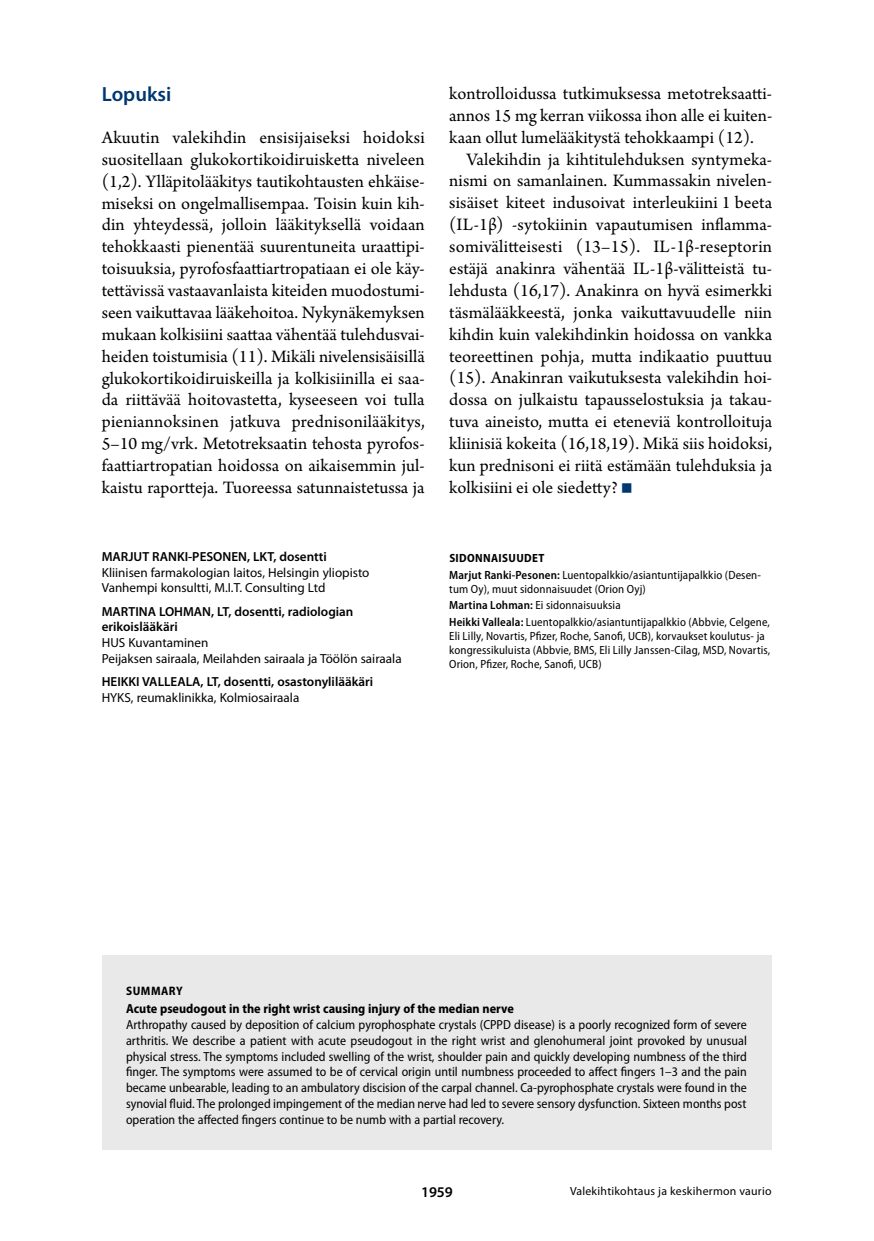
<style>
.page{position:relative;width:874px;height:1241px;background:#fff}
.page>*{position:absolute;margin:0;border:0;box-sizing:border-box;transform-origin:0 0}
.t1{font:42px "Arno Pro";color:#003770}
.t2{font:600 20.65px "Myriad Pro";color:#003770}
.t3{font:18.38px/21.9px "Arno Pro";color:#000;text-align:justify}
.t4{font:600 14.88px "Myriad Pro";color:#000}
.t5{font:semi-condensed 13.12px/15.8px "Myriad Pro";color:#000;text-align:justify}
.t6{font:13.12px/15.8px "Myriad Pro";color:#000}
.t7{font:600 13.12px/15.8px "Myriad Pro";color:#000}
.t8{font:700 semi-condensed 13.12px "Myriad Pro";color:#000}
.t9{font:700 semi-condensed 12.25px "Myriad Pro";letter-spacing:.04em;color:#000}
.t10{font:semi-condensed 11.9px/16.4px "Myriad Pro";letter-spacing:.01em;color:#000}
.t11{font:11.9px "Myriad Pro";letter-spacing:.02em;color:#000}
.s1{font-weight:700}
.s2{font-weight:600}
</style>
<div class="page">
<div style="left:102px;top:955px;width:669px;height:194px;background:#e9e9e9"></div>
<p class="t2" style="left:102px;top:81px;width:71px">Lopuksi</p>
<p class="t3" style="left:102px;top:127px;width:324px">Akuutin valekihdin ensisijaiseksi hoidoksi suositellaan glukokortikoidiruisketta niveleen (1,2). Ylläpitolääkitys tautikohtausten ehkäise&shy;miseksi on ongelmallisempaa. Toisin kuin kih&shy;din yhteydessä, jolloin lääkityksellä voidaan tehokkaasti pienentää suurentuneita uraattipi&shy;toisuuksia, pyrofosfaattiartropatiaan ei ole käy&shy;tettävissä vastaavanlaista kiteiden muodostumi&shy;seen vaikuttavaa lääkehoitoa. Nykynäkemyksen mukaan kolkisiini saattaa vähentää tulehdusvai&shy;heiden toistumisia (11). Mikäli nivelensisäisillä glukokortikoidiruiskeilla ja kolkisiinilla ei saa&shy;da riittävää hoitovastetta, kyseeseen voi tulla pieniannoksinen jatkuva prednisonilääkitys, 5–10 mg/vrk. Metotreksaatin tehosta pyrofos&shy;faattiartropatian hoidossa on aikaisemmin jul&shy;kaistu raportteja. Tuoreessa satunnaistetussa ja</p>
<p class="t7" style="left:102px;top:548px;width:226px">MARJUT RANKI-PESONEN, LKT, dosentti</p>
<p class="t6" style="left:102px;top:564px;width:269px">Kliinisen farmakologian laitos, Helsingin yliopisto<br>Vanhempi konsultti, M.I.T. Consulting Ltd</p>
<p class="t7" style="left:102px;top:603px;width:253px">MARTINA LOHMAN, LT, dosentti, radiologian erikoislääkäri</p>
<p class="t6" style="left:102px;top:634px;width:301px">HUS Kuvantaminen<br>Peijaksen sairaala, Meilahden sairaala ja Töölön sairaala</p>
<p class="t7" style="left:102px;top:673px;width:273px">HEIKKI VALLEALA, LT, dosentti, osastonylilääkäri</p>
<p class="t6" style="left:102px;top:689px;width:199px">HYKS, reumaklinikka, Kolmiosairaala</p>
<p class="t3" style="left:449px;top:83px;width:324px">kontrolloidussa tutkimuksessa metotreksaatti-</p>
<p class="t3" style="left:449px;top:105px;width:324px">annos 15 mg kerran viikossa ihon alle ei kuiten-</p>
<p class="t3" style="left:449px;top:127px;width:306px">kaan ollut lumelääkitystä tehokkaampi (12).</p>
<p class="t3" style="left:466px;top:149px;width:307px">Valekihdin ja kihtitulehduksen syntymeka-</p>
<p class="t3" style="left:449px;top:171px;width:324px">nismi on samanlainen. Kummassakin nivelen-</p>
<p class="t3" style="left:449px;top:193px;width:324px">sisäiset kiteet indusoivat interleukiini 1 beeta</p>
<p class="t3" style="left:449px;top:215px;width:323px">(IL-1β) ‑sytokiinin vapautumisen inflamma-</p>
<p class="t3" style="left:449px;top:236px;width:324px">somivälitteisesti (13–15). IL-1β-reseptorin</p>
<p class="t3" style="left:449px;top:258px;width:324px">estäjä anakinra vähentää IL-1β-välitteistä tu-</p>
<p class="t3" style="left:449px;top:280px;width:324px">lehdusta (16,17). Anakinra on hyvä esimerkki</p>
<p class="t3" style="left:449px;top:302px;width:324px">täsmälääkkeestä, jonka vaikuttavuudelle niin</p>
<p class="t3" style="left:449px;top:324px;width:324px">kihdin kuin valekihdinkin hoidossa on vankka</p>
<p class="t3" style="left:449px;top:346px;width:324px">teoreettinen pohja, mutta indikaatio puuttuu</p>
<p class="t3" style="left:449px;top:368px;width:324px">(15). Anakinran vaikutuksesta valekihdin hoi-</p>
<p class="t3" style="left:449px;top:390px;width:324px">dossa on julkaistu tapausselostuksia ja takau-</p>
<p class="t3" style="left:449px;top:411px;width:324px">tuva aineisto, mutta ei eteneviä kontrolloituja</p>
<p class="t3" style="left:449px;top:433px;width:324px">kliinisiä kokeita (16,18,19). Mikä siis hoidoksi,</p>
<p class="t3" style="left:449px;top:455px;width:324px">kun prednisoni ei riitä estämään tulehduksia ja</p>
<p class="t3" style="left:449px;top:477px;width:170px">kolkisiini ei ole siedetty?</p>
<h1 class="t1" style="left:619px;top:461px;width:15px">■</h1>
<p class="t10" style="left:449px;top:550px;width:313px"><span class="s1">SIDONNAISUUDET<br></span><span class="s2">Marjut Ranki-Pesonen:</span> Luentopalkkio/asiantuntijapalkkio (Desen-</p>
<p class="t10" style="left:449px;top:580px;width:322px">tum Oy), muut sidonnaisuudet (Orion Oyj)<br><span class="s2">Martina Lohman:</span> Ei sidonnaisuuksia<br><span class="s2">Heikki Valleala:</span> Luentopalkkio/asiantuntijapalkkio (Abbvie, Celgene,</p>
<p class="t10" style="left:449px;top:628px;width:322px;line-height:14px">Eli Lilly, Novartis, Pfizer, Roche, Sanofi, UCB), korvaukset koulutus- ja kongressikuluista (Abbvie, BMS, Eli Lilly Janssen-Cilag, MSD, Novartis,<br>Orion, Pfizer, Roche, Sanofi, UCB)</p>
<p class="t9" style="left:126px;top:982px;width:58px">SUMMARY</p>
<p class="t8" style="left:126px;top:1000px;width:389px">Acute pseudogout in the right wrist causing injury of the median nerve</p>
<p class="t5" style="left:126px;top:1016px;width:622px">Arthropathy caused by deposition of calcium pyrophosphate crystals (CPPD disease) is a poorly recognized form of severe arthritis. We describe a patient with acute pseudogout in the right wrist and glenohumeral joint provoked by unusual physical stress. The symptoms included swelling of the wrist, shoulder pain and quickly developing numbness of the third finger. The symptoms were assumed to be of cervical origin until numbness proceeded to affect fingers 1–3 and the pain became unbearable, leading to an ambulatory discision of the carpal channel. Ca-pyrophosphate crystals were found in the synovial fluid. The prolonged impingement of the median nerve had led to severe sensory dysfunction. Sixteen months post operation the affected fingers continue to be numb with a partial recovery.</p>
<p class="t4" style="left:421px;top:1182px;width:33px">1959</p>
<p class="t11" style="left:569px;top:1183px;width:203px">Valekihtikohtaus ja keskihermon vaurio</p>
</div>
